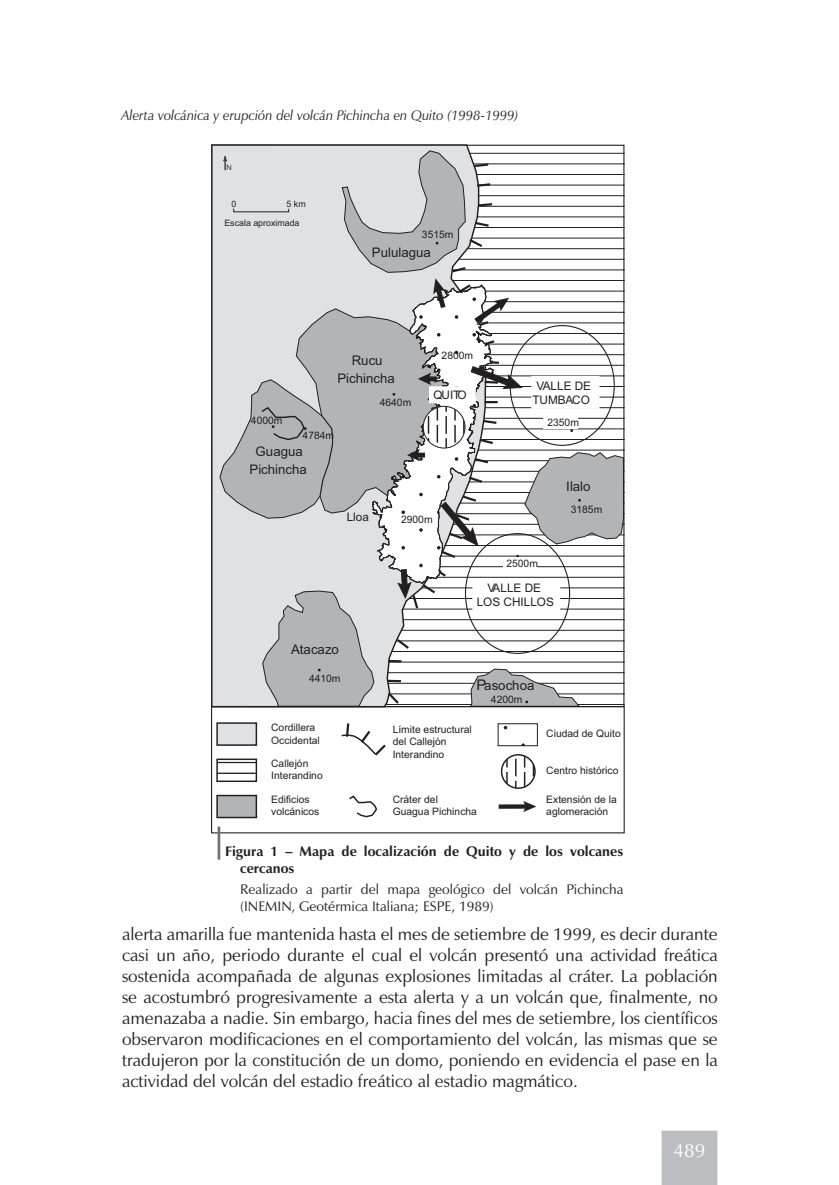
<style>
.page{position:relative;width:839px;height:1185px;background:#fff}
.page>*{position:absolute;margin:0;border:0;box-sizing:border-box;transform-origin:0 0}
.t1{font:19.25px "Zapf Humanist 601 BT";color:#fff}
.t2{font:17.5px/21px "Zapf Humanist 601 BT";color:#231f20;text-align:justify}
.t3{font:14px/16.8px "Zapf Humanist 601 BT";color:#231f20}
.t4{font:italic 14px "Zapf Humanist 601 BT";color:#231f20;scale:.96 1}
.t5{font:700 14px/16.8px "Zapf Humanist 601 BT";color:#231f20}
.t6{font:13.3px/17.7px "Arial";color:#231f20;text-align:center}
.t7{font:11.72px/14px "Arial";color:#231f20;text-align:center}
.t8{font:10.33px/12.4px "Arial";color:#231f20}
.t9{font:8.75px "Arial";color:#231f20}
.t10{font:7.35px "Arial";color:#3f3e40}
.s1{font-size:14.7px}
</style>
<div class="page">
<div style="left:661px;top:1130px;width:56px;height:54px;background:#bbbdc0"></div>
<svg style="left:211px;top:144px;width:276px;height:562px;background:#b8b8b9"></svg>
<div style="left:217px;top:724px;width:39px;height:22px;background:#e0e1e2"></div>
<div style="left:216px;top:722px;width:41px;height:24px;border:1px solid #231f20"></div>
<div style="left:217px;top:795px;width:39px;height:22px;background:#b2b4b6"></div>
<div style="left:216px;top:795px;width:41px;height:23px;border:1px solid #231f20"></div>
<div style="left:216px;top:758px;width:41px;height:24px;border:1px solid #231f20"></div>
<svg style="left:501px;top:755px;width:34px;height:33px"></svg>
<div style="left:500px;top:754px;width:35px;height:35px;border:1px solid #231f20;border-radius:50%"></div>
<svg style="left:498px;top:801px;width:38px;height:11px"></svg>
<svg style="left:349px;top:795px;width:29px;height:23px"></svg>
<hr style="left:217px;top:762px;width:39px;height:1px;background:#231f20">
<hr style="left:216px;top:773px;width:39px;height:1px;background:#231f20">
<svg style="left:219px;top:150px;width:405px;height:623px"></svg>
<hr style="left:217px;top:826px;width:3px;height:33px;background:#6d6e70">
<p class="t4" style="left:122px;top:110px;width:414px">Alerta volcánica y erupción del volcán Pichincha en Quito (1998-1999)</p>
<p class="t10" style="left:226px;top:165px;width:7px">N</p>
<p class="t9" style="left:231px;top:201px;width:6px">0</p>
<p class="t9" style="left:286px;top:201px;width:21px">5 km</p>
<p class="t9" style="left:224px;top:220px;width:77px">Escala aproximada</p>
<p class="t8" style="left:422px;top:229px;width:33px">3515m</p>
<p class="t6" style="left:372px;top:245px;width:60px">Pululagua</p>
<p class="t6" style="left:337px;top:353px;width:59px">Rucu<br>Pichincha</p>
<p class="t8" style="left:251px;top:415px;width:33px">4000m</p>
<p class="t8" style="left:302px;top:431px;width:33px">4784m</p>
<p class="t6" style="left:249px;top:444px;width:59px">Guagua<br>Pichincha</p>
<p class="t8" style="left:379px;top:397px;width:33px">4640m</p>
<p class="t8" style="left:441px;top:350px;width:33px">2800m</p>
<p class="t7" style="left:433px;top:389px;width:35px">QUITO</p>
<p class="t7" style="left:346px;top:511px;width:24px">Lloa</p>
<p class="t8" style="left:401px;top:514px;width:33px">2900m</p>
<p class="t7" style="left:532px;top:380px;width:60px">VALLE DE<br>TUMBACO</p>
<p class="t8" style="left:547px;top:417px;width:33px">2350m</p>
<p class="t6" style="left:566px;top:479px;width:26px">Ilalo</p>
<p class="t8" style="left:506px;top:558px;width:33px">2500m</p>
<p class="t8" style="left:570px;top:504px;width:33px">3185m</p>
<p class="t6" style="left:291px;top:641px;width:49px">Atacazo</p>
<p class="t8" style="left:309px;top:673px;width:33px">4410m</p>
<p class="t8" style="left:271px;top:722px;width:50px">Cordillera<br>Occidental</p>
<p class="t8" style="left:271px;top:758px;width:53px">Callejón<br>Interandino</p>
<p class="t8" style="left:271px;top:794px;width:50px">Edificios volcánicos</p>
<p class="t7" style="left:476px;top:582px;width:79px">VALLE DE<br>LOS CHILLOS</p>
<p class="t6" style="left:476px;top:678px;width:59px"><span class="s1">P</span>asochoa</p>
<p class="t8" style="left:491px;top:694px;width:33px">4200m</p>
<p class="t8" style="left:392px;top:724px;width:81px">Límite estructural del Callejón<br>Interandino</p>
<p class="t8" style="left:546px;top:729px;width:76px">Ciudad de Quito</p>
<p class="t8" style="left:546px;top:765px;width:74px">Centro histórico</p>
<p class="t8" style="left:546px;top:794px;width:72px">Extensión de la aglomeración</p>
<p class="t8" style="left:392px;top:794px;width:86px">Cráter del<br>Guagua Pichincha</p>
<p class="t5" style="left:240px;top:844px;width:384px;text-indent:-15px">Figura 1 – Mapa de localización de Quito y de los volcanes cercanos</p>
<p class="t3" style="left:240px;top:882px;width:384px">Realizado a partir del mapa geológico del volcán Pichincha (INEMIN, Geotérmica Italiana; ESPE, 1989)</p>
<p class="t2" style="left:122px;top:925px;width:597px">alerta amarilla fue mantenida hasta el mes de setiembre de 1999, es decir durante casi un año, periodo durante el cual el volcán presentó una actividad freática sostenida acompañada de algunas explosiones limitadas al cráter. La población se acostumbró progresivamente a esta alerta y a un volcán que, finalmente, no amenazaba a nadie. Sin embargo, hacia fines del mes de setiembre, los científicos observaron modificaciones en el comportamiento del volcán, las mismas que se tradujeron por la constitución de un domo, poniendo en evidencia el pase en la actividad del volcán del estadio freático al estadio magmático.</p>
<p class="t1" style="left:673px;top:1142px;width:33px">489</p>
</div>
